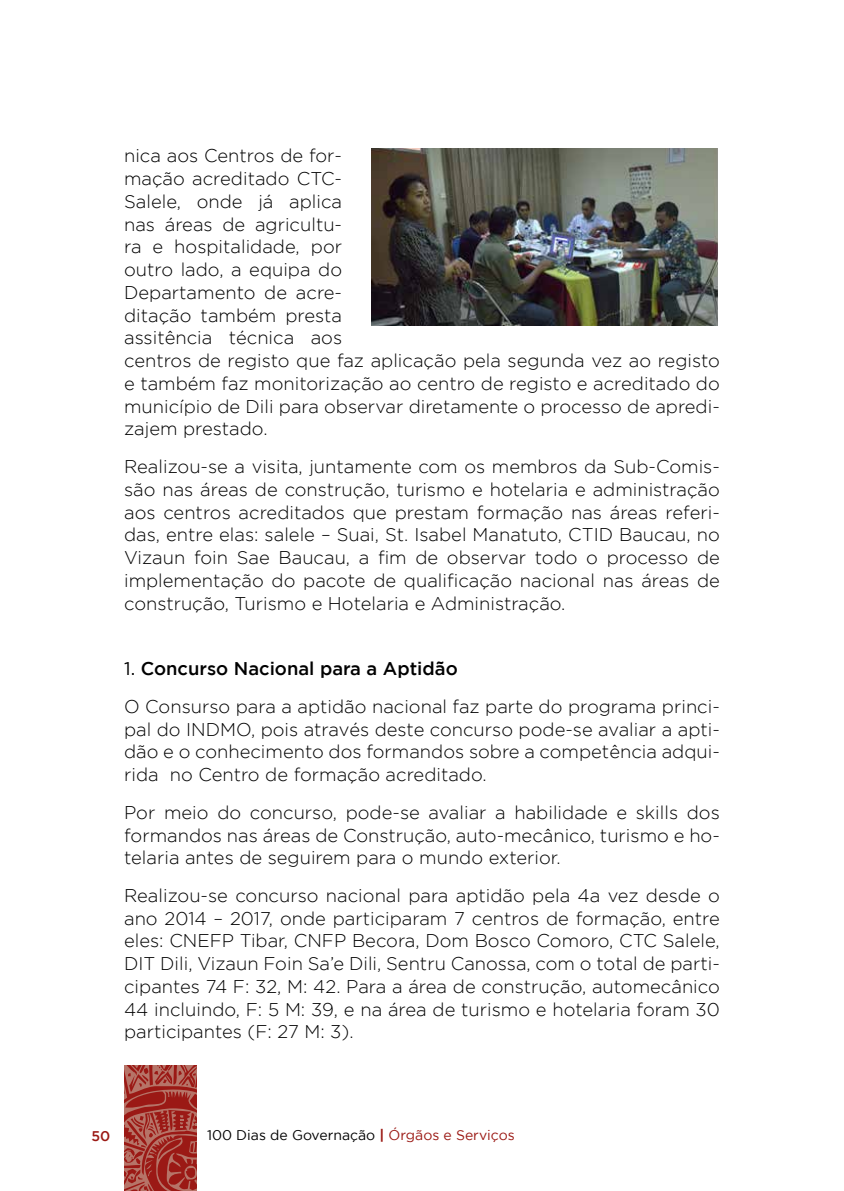
<style>
.page{position:relative;width:844px;height:1191px;background:#fff}
.page>*{position:absolute;margin:0;border:0;box-sizing:border-box;transform-origin:0 0}
.t1{font:300 18.38px/22.8px "Gotham";color:#000;text-align:justify}
.t2{font:14px "Gotham";color:#000}
.t3{font:500 14px "Gotham";color:#9b1914}
.s1{font-weight:400}
.s2{font-weight:500}
.s3{font-weight:700;color:#9b1914}
.s4{color:#9b1914}
</style>
<div class="page">
<svg style="left:124px;top:1065px;width:73px;height:126px;background:#a53d36"></svg>
<img style="left:372px;top:149px;width:346px;height:176px">
<p class="t1" style="left:124px;top:144px;width:597px;text-align:left">nica aos Centros de for-<br>mação acreditado CTC-<br>Salele, onde já aplica<br>nas áreas de agricultu-<br>ra e hospitalidade, por<br>outro lado, a equipa do<br>Departamento de acre-<br>ditação também presta<br>assitência técnica aos<br>centros de registo que faz aplicação pela segunda vez ao registo e também faz monitorização ao centro de registo e acreditado do município de Dili para observar diretamente o processo de apredi&shy;zajem prestado.</p>
<p class="t1" style="left:124px;top:455px;width:597px">Realizou-se a visita, juntamente com os membros da Sub-Comis&shy;são nas áreas de construção, turismo e hotelaria e administração aos centros acreditados que prestam formação nas áreas referi&shy;das, entre elas: salele – Suai, St. Isabel Manatuto, CTID Baucau, no Vizaun foin Sae Baucau, a fim de observar todo o processo de implementação do pacote de qualificação nacional nas áreas de construção, Turismo e Hotelaria e Administração.</p>
<p class="t1" style="left:124px;top:649px;width:597px;line-height:37.6px"><span class="s1">1.</span> <span class="s2">Concurso Nacional para a Aptidão<br></span>O Consurso para a aptidão nacional faz parte do programa princi-</p>
<p class="t1" style="left:124px;top:717px;width:597px">pal do INDMO, pois através deste concurso pode-se avaliar a apti&shy;dão e o conhecimento dos formandos sobre a competência adqui&shy;rida no Centro de formação acreditado.</p>
<p class="t1" style="left:124px;top:800px;width:597px">Por meio do concurso, pode-se avaliar a habilidade e skills dos formandos nas áreas de Construção, auto-mecânico, turismo e ho&shy;telaria antes de seguirem para o mundo exterior.</p>
<p class="t1" style="left:124px;top:884px;width:597px">Realizou-se concurso nacional para aptidão pela 4a vez desde o ano 2014 – 2017, onde participaram 7 centros de formação, entre eles: CNEFP Tibar, CNFP Becora, Dom Bosco Comoro, CTC Salele, DIT Dili, Vizaun Foin Sa’e Dili, Sentru Canossa, com o total de parti&shy;cipantes 74 F: 32, M: 42. Para a área de construção, automecânico 44 incluindo, F: 5 M: 39, e na área de turismo e hotelaria foram 30 participantes (F: 27 M: 3).</p>
<p class="t3" style="left:91px;top:1128px;width:20px">50</p>
<p class="t2" style="left:207px;top:1127px;width:309px">100 Dias de Governação <span class="s3">|</span> <span class="s4">Órgãos e Serviços</span></p>
</div>
